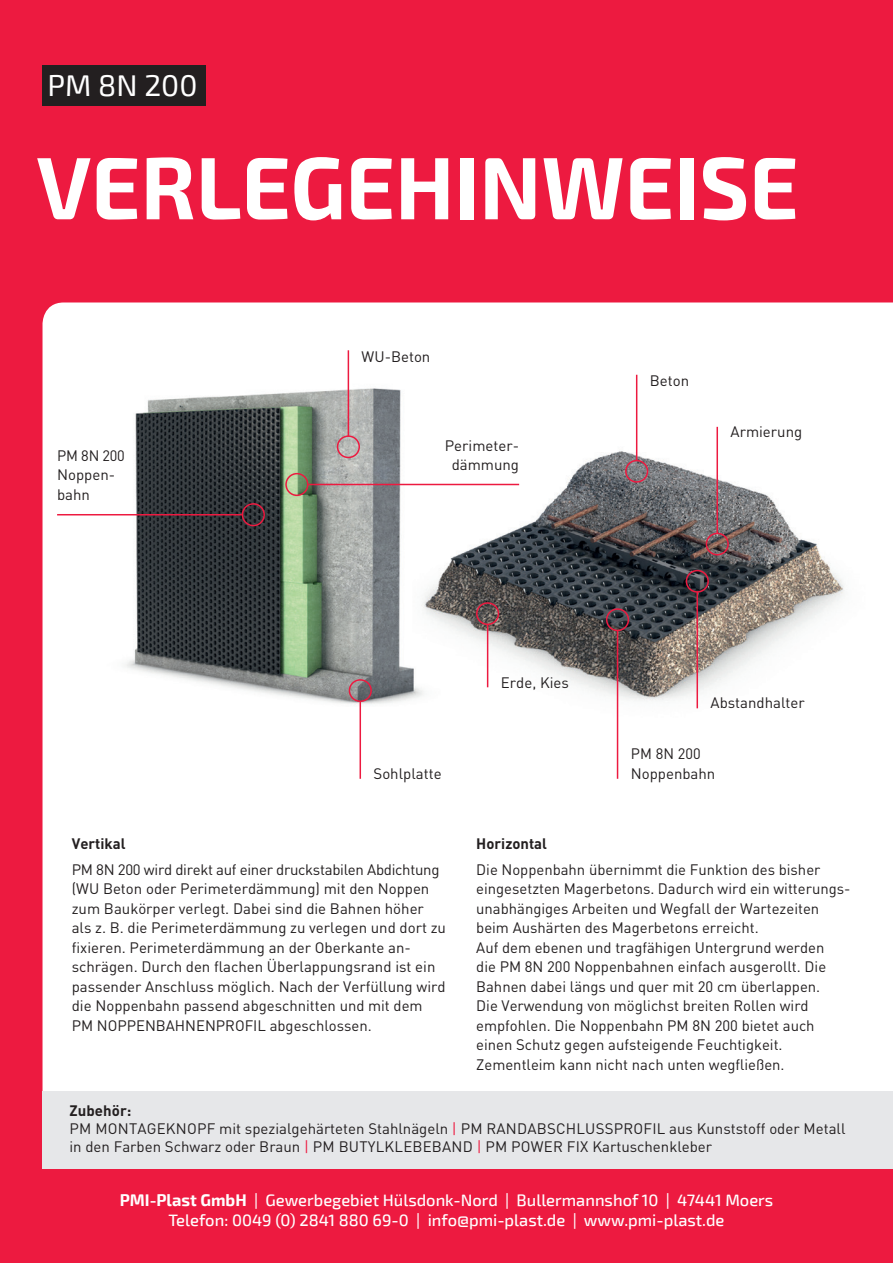
<style>
.page{position:relative;width:893px;height:1263px;background:#ed1a40}
.page>*{position:absolute;margin:0;border:0;box-sizing:border-box;transform-origin:0 0}
.t1{font:700 88.5px "Exo 2";color:#fff}
.t2{font:30px "Exo 2";color:#fff}
.t3{font:500 16.5px "Exo 2";color:#fff}
.UDB-A_Text{font:15px/19.5px "DIN";color:#231f20}
.UDB-A_Text-2{font:700 15px "DIN";color:#231f20}
.s1{color:#ed1a40}
.s2{font-weight:700}
</style>
<div class="page">
<div style="left:43px;top:302px;width:850px;height:789px;background:#fff"></div>
<div style="left:43px;top:65px;width:163px;height:40px;background:#231f20"></div>
<img style="left:383px;top:379px;width:510px;height:363px">
<div style="left:476px;top:602px;width:23px;height:23px;border:2px solid #ed1a40;border-radius:50%"></div>
<hr style="left:487px;top:624px;width:1px;height:63px;background:#ed1a40">
<div style="left:686px;top:570px;width:23px;height:23px;border:2px solid #ed1a40;border-radius:50%"></div>
<hr style="left:696px;top:592px;width:2px;height:116px;background:#ed1a40">
<div style="left:606px;top:608px;width:23px;height:23px;border:2px solid #ed1a40;border-radius:50%"></div>
<hr style="left:617px;top:630px;width:1px;height:149px;background:#ed1a40">
<div style="left:625px;top:460px;width:23px;height:23px;border:2px solid #ed1a40;border-radius:50%"></div>
<hr style="left:636px;top:375px;width:1px;height:86px;background:#ed1a40">
<div style="left:706px;top:533px;width:23px;height:22px;border:2px solid #ed1a40;border-radius:50%"></div>
<hr style="left:716px;top:427px;width:2px;height:107px;background:#ed1a40">
<img style="left:107px;top:357px;width:348px;height:382px">
<div style="left:349px;top:679px;width:23px;height:23px;border:2px solid #ed1a40;border-radius:50%"></div>
<hr style="left:360px;top:701px;width:1px;height:78px;background:#ed1a40">
<div style="left:242px;top:503px;width:23px;height:23px;border:2px solid #ed1a40;border-radius:50%"></div>
<hr style="left:57px;top:514px;width:185px;height:1px;background:#ed1a40">
<div style="left:43px;top:1091px;width:850px;height:77px;background:#e6e7e9"></div>
<div style="left:285px;top:473px;width:23px;height:23px;border:2px solid #ed1a40;border-radius:50%"></div>
<hr style="left:308px;top:484px;width:211px;height:1px;background:#ed1a40">
<div style="left:337px;top:435px;width:23px;height:23px;border:2px solid #ed1a40;border-radius:50%"></div>
<hr style="left:348px;top:350px;width:1px;height:86px;background:#ed1a40">
<p class="t2" style="left:48px;top:68px;width:151px">PM 8N 200</p>
<p class="t1" style="left:37px;top:135px;width:764px">VERLEGEHINWEISE</p>
<p class="UDB-A_Text" style="left:57px;top:445px;width:69px">PM 8N 200<br>Noppen&shy;bahn</p>
<p class="UDB-A_Text" style="left:362px;top:346px;width:70px">WU-Beton</p>
<p class="UDB-A_Text" style="left:445px;top:435px;width:76px;text-align:center">Perimeter&shy;dämmung</p>
<p class="UDB-A_Text" style="left:650px;top:371px;width:41px">Beton</p>
<p class="UDB-A_Text" style="left:730px;top:421px;width:73px">Armierung</p>
<p class="UDB-A_Text" style="left:374px;top:763px;width:70px">Sohlplatte</p>
<p class="UDB-A_Text" style="left:501px;top:672px;width:70px">Erde, Kies</p>
<p class="UDB-A_Text" style="left:710px;top:693px;width:96px">Abstandhalter</p>
<p class="UDB-A_Text" style="left:631px;top:744px;width:86px">PM 8N 200<br>Noppenbahn</p>
<p class="UDB-A_Text-2" style="left:72px;top:834px;width:55px">Vertikal</p>
<p class="UDB-A_Text" style="left:72px;top:859px;width:376px">PM 8N 200 wird direkt auf einer druckstabilen Abdichtung (WU Beton oder Perimeterdämmung) mit den Noppen zum Baukörper verlegt. Dabei sind die Bahnen höher als z. B. die Perimeterdämmung zu verlegen und dort zu fixieren. Perimeterdämmung an der Oberkante an&shy;schrägen. Durch den flachen Überlappungsrand ist ein passender Anschluss möglich. Nach der Verfüllung wird die Noppenbahn passend abgeschnitten und mit dem PM NOPPENBAHNENPROFIL abgeschlossen.</p>
<p class="UDB-A_Text-2" style="left:476px;top:834px;width:72px">Horizontal</p>
<p class="UDB-A_Text" style="left:476px;top:859px;width:376px">Die Noppenbahn übernimmt die Funktion des bisher eingesetzten Magerbetons. Dadurch wird ein witterungs&shy;unabhängiges Arbeiten und Wegfall der Wartezeiten beim Aushärten des Magerbetons erreicht.<br>Auf dem ebenen und tragfähigen Untergrund werden<br>die PM 8N 200 Noppenbahnen einfach ausgerollt. Die Bahnen dabei längs und quer mit 20 cm überlappen.<br>Die Verwendung von möglichst breiten Rollen wird empfohlen. Die Noppenbahn PM 8N 200 bietet auch einen Schutz gegen aufsteigende Feuchtigkeit.<br>Zementleim kann nicht nach unten wegfließen.</p>
<p class="UDB-A_Text-2" style="left:69px;top:1101px;width:64px">Zubehör:</p>
<p class="UDB-A_Text" style="left:69px;top:1119px;width:777px;line-height:18px">PM MONTAGEKNOPF mit spezialgehärteten Stahlnägeln <span class="s1">|</span> PM RANDABSCHLUSSPROFIL aus Kunststoff oder Metall in den Farben Schwarz oder Braun <span class="s1">|</span> PM BUTYLKLEBEBAND <span class="s1">|</span> PM POWER FIX Kartuschenkleber</p>
<p class="t3" style="left:120px;top:1190px;width:655px"><span class="s2">PMI-Plast GmbH</span> | Gewerbegebiet Hülsdonk-Nord | Bullermannshof 10 | 47441 Moers</p>
<p class="t3" style="left:168px;top:1210px;width:557px">Telefon: 0049 (0) 2841 880 69-0 | info@pmi-plast.de | www.pmi-plast.de</p>
</div>
